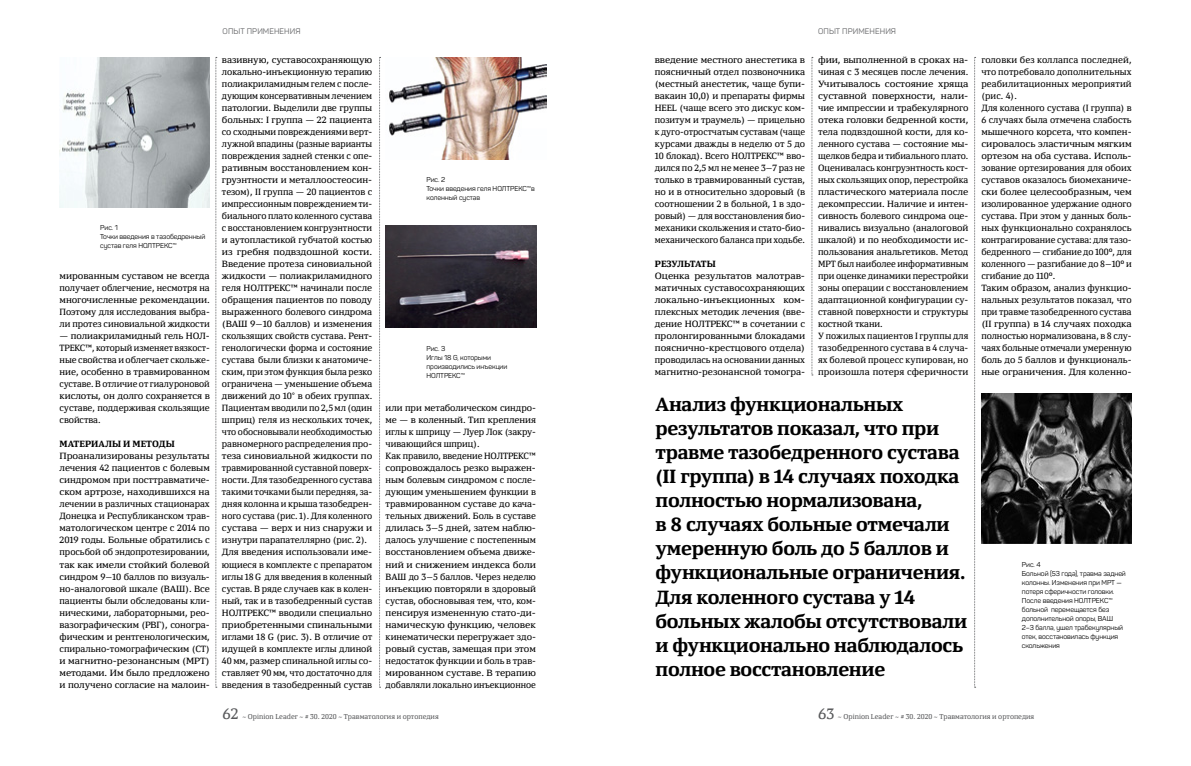
<style>
.page{position:relative;width:1191px;height:766px;background:#fff}
.page>*{position:absolute;margin:0;border:0;box-sizing:border-box;transform-origin:0 0}
.t1{font:700 19px/24px "Yefimov Serif";letter-spacing:-.015em;color:#000}
.t2{font:9px/12px "Yefimov Serif";letter-spacing:-.005em;color:#000;scale:1.06 1}
.t3{font:9px/12px "Yefimov Serif";letter-spacing:-.005em;color:#000}
.t4{font:9px/12px "Yefimov Serif";letter-spacing:-.005em;color:#000;text-align:justify;scale:1.1 1}
.t5{font:9px/12px "Yefimov Serif";letter-spacing:-.005em;color:#000;scale:1.09 1}
.t6{font:9px/12px "Yefimov Serif";letter-spacing:-.005em;color:#000;text-align:justify;scale:1.07 1}
.t7{font:9px/12px "Yefimov Serif";letter-spacing:-.005em;color:#000;text-align:justify;scale:1.04 1}
.t8{font:700 9px "Yefimov Serif";letter-spacing:.005em;color:#000}
.t9{font:8px "Panton";letter-spacing:.01em;color:#636466}
.t10{font:7px/9px "Panton";letter-spacing:-.01em;color:#000}
.t11{font:7px "Yefimov Serif";color:#58595b}
.s1{font-size:15px}
</style>
<div class="page">
<svg style="left:974px;top:57px;width:1px;height:630px"></svg>
<svg style="left:811px;top:57px;width:2px;height:318px"></svg>
<img style="left:981px;top:393px;width:150px;height:150px">
<img style="left:59px;top:57px;width:151px;height:150px">
<svg style="left:215px;top:57px;width:2px;height:630px"></svg>
<svg style="left:379px;top:57px;width:1px;height:630px"></svg>
<img style="left:386px;top:225px;width:150px;height:102px">
<img style="left:389px;top:57px;width:157px;height:102px">
<p class="t10" style="left:100px;top:223px;width:107px">Рис. 1<br>Точки введения в тазобедренный сустав геля НОЛТРЕКС™</p>
<p class="t6" style="left:60px;top:270px;width:142px">мированным суставом не всегда получает облегчение, несмотря на многочисленные рекомендации.<br>Поэтому для исследования выбра&shy;ли протез синовиальной жидкости</p>
<p class="t7" style="left:60px;top:330px;width:146px">— полиакриламидный гель НОЛ-ТРЕКС™, который изменяет вязкост&shy;ные свойства и облегчает скольже&shy;ние, особенно в травмированном суставе. В отличие от гиалуроновой кислоты, он долго сохраняется в суставе, поддерживая скользящие свойства.</p>
<p class="t8" style="left:60px;top:438px;width:117px">МАТЕРИАЛЫ И МЕТОДЫ</p>
<p class="t4" style="left:60px;top:450px;width:138px">Проанализированы результаты лечения 42 пациентов с болевым синдромом при посттравматиче&shy;ском артрозе, находившихся на лечении в различных стационарах Донецка и Республиканском трав&shy;матологическом центре с 2014 по 2019 годы. Больные обратились с просьбой об эндопротезировании, так как имели стойкий болевой синдром 9–10 баллов по визуаль&shy;но-аналоговой шкале (ВАШ). Все пациенты были обследованы кли&shy;ническими, лабораторными, рео&shy;вазографическим (РВГ), соногра&shy;фическим и рентгенологическим, спирально-томографическим (СТ) и магнитно-резонансным (МРТ) методами. Им было предложено и получено согласие на малоин-</p>
<p class="t9" style="left:223px;top:27px;width:79px">ОПЫТ ПРИМЕНЕНИЯ</p>
<p class="t9" style="left:818px;top:27px;width:79px">ОПЫТ ПРИМЕНЕНИЯ</p>
<p class="t2" style="left:222px;top:54px;width:143px">вазивную, суставосохраняющую локально-инъекционную терапию полиакриламидным гелем с после&shy;дующим консервативным лечением патологии. Выделили две группы больных: I группа — 22 пациента со сходными повреждениями верт&shy;лужной впадины (разные варианты повреждения задней стенки с опе&shy;ративным восстановлением кон&shy;груэнтности и металлоостеосин&shy;тезом), II группа — 20 пациентов с импрессионным повреждением ти&shy;биального плато коленного сустава с восстановлением конгруэнтности и аутопластикой губчатой костью из гребня подвздошной кости.<br>Введение протеза синовиальной жидкости — полиакриламидного геля НОЛТРЕКС™ начинали после обращения пациентов по поводу выраженного болевого синдрома (ВАШ 9–10 баллов) и изменения скользящих свойств сустава. Рент&shy;генологически форма и состояние сустава были близки к анатомиче&shy;ским, при этом функция была резко ограничена — уменьшение объема движений до 10° в обеих группах.<br>Пациентам вводили по 2,5 мл (один шприц) геля из нескольких точек, что обосновывали необходимостью равномерного распределения про&shy;теза синовиальной жидкости по травмированной суставной поверх&shy;ности. Для тазобедренного сустава такими точками были передняя, за&shy;дняя колонна и крыша тазобедрен&shy;ного сустава (рис. 1). Для коленного сустава — верх и низ снаружи и изнутри парапателлярно (рис. 2).<br>Для введения использовали име&shy;ющиеся в комплекте с препаратом иглы 18 G для введения в коленный сустав. В ряде случаев как в колен&shy;ный, так и в тазобедренный сустав<br>НОЛТРЕКС™ вводили специально приобретенными спинальными иглами 18 G (рис. 3). В отличие от идущей в комплекте иглы длиной<br>40 мм, размер спинальной иглы со&shy;ставляет 90 мм, что достаточно для введения в тазобедренный сустав</p>
<p class="t10" style="left:426px;top:175px;width:110px">Рис. 2<br>Точки введения геля НОЛТРЕКС™в коленный сустав</p>
<p class="t10" style="left:426px;top:343px;width:82px">Рис. 3<br>Иглы 18 G, которыми производились инъекции<br>НОЛТРЕКС™</p>
<p class="t3" style="left:386px;top:402px;width:152px">или при метаболическом синдро&shy;ме — в коленный. Тип крепления иглы к шприцу — Луер Лок (закру&shy;чивающийся шприц).<br>Как правило, введение НОЛТРЕКС™ сопровождалось резко выражен&shy;ным болевым синдромом с после&shy;дующим уменьшением функции в травмированном суставе до кача&shy;тельных движений. Боль в суставе длилась 3–5 дней, затем наблю&shy;далось улучшение с постепенным восстановлением объема движе&shy;ний и снижением индекса боли<br>ВАШ до 3–5 баллов. Через неделю инъекцию повторяли в здоровый сустав, обосновывая тем, что, ком&shy;пенсируя измененную стато-ди&shy;намическую функцию, человек кинематически перегружает здо&shy;ровый сустав, замещая при этом недостаток функции и боль в трав&shy;мированном суставе. В терапию добавляли локально инъекционное</p>
<p class="t5" style="left:818px;top:54px;width:139px">фии, выполненной в сроках на&shy;чиная с 3 месяцев после лечения.<br>Учитывалось состояние хряща суставной поверхности, нали&shy;чие импрессии и трабекулярного отека головки бедренной кости, тела подвздошной кости, для ко&shy;ленного сустава — состояние мы&shy;щелков бедра и тибиального плато.<br>Оценивалась конгруэнтность кост&shy;ных скользящих опор, перестройка пластического материала после декомпрессии. Наличие и интен&shy;сивность болевого синдрома оце&shy;нивались визуально (аналоговой шкалой) и по необходимости ис&shy;пользования анальгетиков. Метод<br>МРТ был наиболее информативным при оценке динамики перестройки зоны операции с восстановлением адаптационной конфигурации су&shy;ставной поверхности и структуры костной ткани.<br>У пожилых пациентов I группы для тазобедренного сустава в 4 случа&shy;ях болевой процесс купирован, но произошла потеря сферичности</p>
<p class="t6" style="left:655px;top:54px;width:142px">введение местного анестетика в поясничный отдел позвоночника (местный анестетик, чаще бупи&shy;вакаин 10,0) и препараты фирмы HEEL (чаще всего это дискус ком&shy;позитум и траумель) — прицельно к дуго-отростчатым суставам (чаще курсами дважды в неделю от 5 до 10 блокад). Всего НОЛТРЕКС™ вво&shy;дился по 2,5 мл не менее 3–7 раз не только в травмированный сустав, но и в относительно здоровый (в соотношении 2 в больной, 1 в здо&shy;ровый) — для восстановления био&shy;механики скольжения и стато-био&shy;механического баланса при ходьбе.</p>
<p class="t8" style="left:655px;top:258px;width:63px">РЕЗУЛЬТАТЫ</p>
<p class="t4" style="left:655px;top:270px;width:138px">Оценка результатов малотрав&shy;матичных суставосохраняющих локально-инъекционных ком&shy;плексных методик лечения (вве&shy;дение НОЛТРЕКС™ в сочетании с пролонгированными блокадами пояснично-крестцового отдела) проводилась на основании данных магнитно-резонансной томогра-</p>
<p class="t1" style="left:655px;top:392px;width:313px">Анализ функциональных результатов показал, что при травме тазобедренного сустава (II группа) в 14 случаях походка полностью нормализована,<br>в 8 случаях больные отмечали умеренную боль до 5 баллов и функциональные ограничения.<br>Для коленного сустава у 14 больных жалобы отсутствовали и функционально наблюдалось полное восстановление</p>
<p class="t3" style="left:981px;top:54px;width:152px">головки без коллапса последней, что потребовало дополнительных реабилитационных мероприятий (рис. 4).<br>Для коленного сустава (I группа) в<br>6 случаях была отмечена слабость мышечного корсета, что компен&shy;сировалось эластичным мягким ортезом на оба сустава. Исполь&shy;зование ортезирования для обоих суставов оказалось биомеханиче&shy;ски более целесообразным, чем изолированное удержание одного сустава. При этом у данных боль&shy;ных функционально сохранялось контрагирование сустава: для тазо&shy;бедренного — сгибание до 100º, для коленного — разгибание до 8–10º и сгибание до 110º.<br>Таким образом, анализ функцио&shy;нальных результатов показал, что при травме тазобедренного сустава (II группа) в 14 случаях походка полностью нормализована, в 8 слу&shy;чаях больные отмечали умеренную боль до 5 баллов и функциональ&shy;ные ограничения. Для коленно-</p>
<p class="t10" style="left:1022px;top:560px;width:105px">Рис. 4<br>Больной (53 года), травма задней колонны. Изменения при МРТ — потеря сферичности головки.<br>После введения НОЛТРЕКС™ больной перемещается без дополнительной опоры, ВАШ<br>2–3 балла, ушел трабекулярный отек, восстановилась функция скольжения</p>
<p class="t11" style="left:223px;top:711px;width:218px"><span class="s1">62</span> ~ Opinion Leader ~ # 30. 2020 ~ Травматология и ортопедия</p>
<p class="t11" style="left:818px;top:711px;width:218px"><span class="s1">63</span> ~ Opinion Leader ~ # 30. 2020 ~ Травматология и ортопедия</p>
</div>
